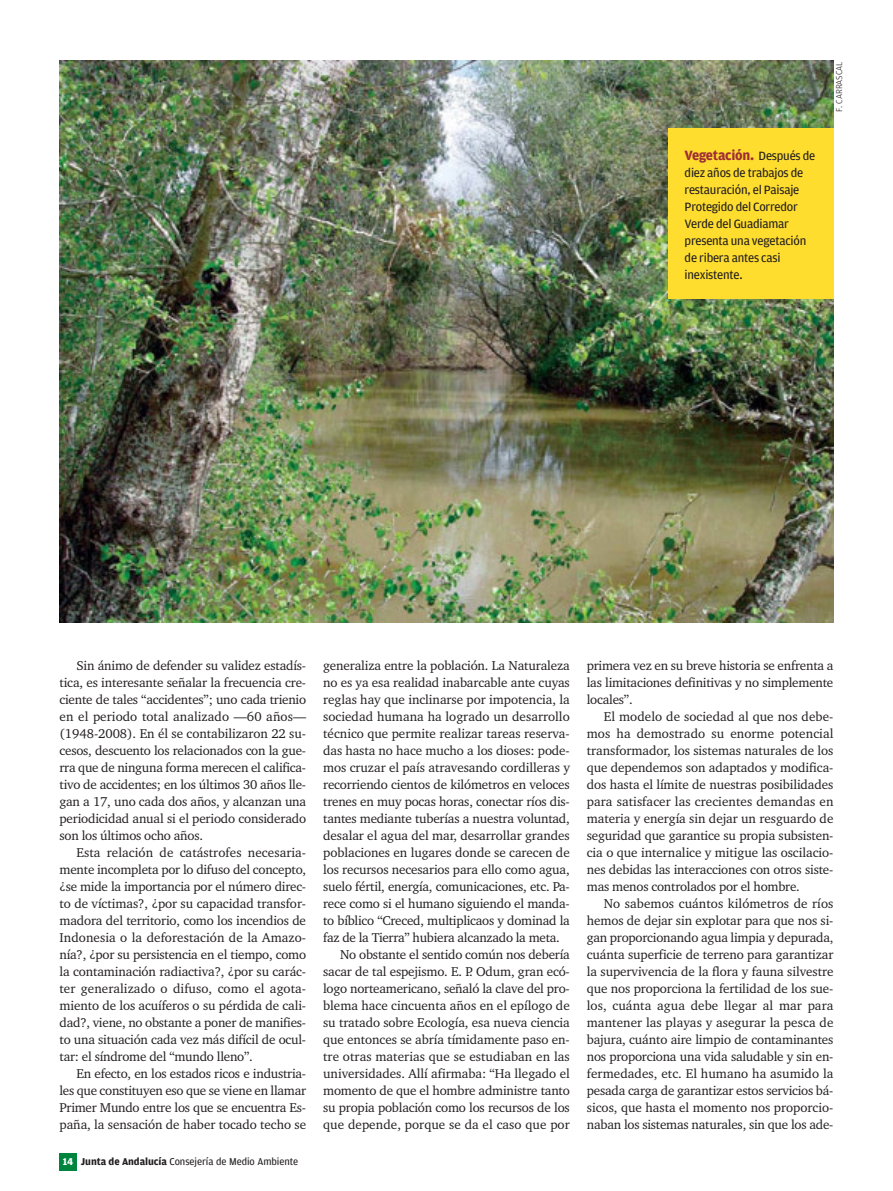
<style>
.page{position:relative;width:893px;height:1191px;background:#fff}
.page>*{position:absolute;margin:0;border:0;box-sizing:border-box;transform-origin:0 0}
.t1{font:700 14.25px "Amplitude";letter-spacing:-.02em;color:#a02e36}
.t2{font:13.2px/17px "Charter BT";letter-spacing:-.015em;color:#231f20;text-align:justify}
.t3{font:13.2px "Charter BT";letter-spacing:.005em;color:#231f20}
.t4{font:12.75px/17px "Amplitude";letter-spacing:-.02em;color:#231f20}
.t5{font:10.5px "Amplitude";letter-spacing:-.005em;color:#231f20}
.t6{font:300 9px "Amplitude";color:#231f20}
.s1{font-weight:400;font-size:12.75px;color:#231f20}
.s2{font-weight:700;color:#fff}
.s3{font-weight:700}
</style>
<div class="page">
<div style="left:60px;top:1153px;width:17px;height:17px;background:#00853f"></div>
<img style="left:60px;top:61px;width:773px;height:561px">
<div style="left:668px;top:129px;width:165px;height:170px;background:#ffdd2e"></div>
<p class="t1" style="left:685px;top:149px;width:132px">Vegetación. <span class="s1">Después de</span></p>
<p class="t4" style="left:685px;top:165px;width:123px">diez años de trabajos de restauración, el Paisaje<br>Protegido del Corredor<br>Verde del Guadiamar presenta una vegetación de ribera antes casi inexistente.</p>
<p class="t6" style="left:836px;top:112px;width:52px;rotate:-90deg">F. CARRASCAL</p>
<p class="t2" style="left:60px;top:658px;width:248px;text-indent:17px">Sin ánimo de defender su validez estadís&shy;tica, es interesante señalar la frecuencia cre&shy;ciente de tales “accidentes”; uno cada trienio en el periodo total analizado —60 años— (1948-2008). En él se contabilizaron 22 su&shy;cesos, descuento los relacionados con la gue&shy;rra que de ninguna forma merecen el califica&shy;tivo de accidentes; en los últimos 30 años lle&shy;gan a 17, uno cada dos años, y alcanzan una periodicidad anual si el periodo considerado son los últimos ocho años.</p>
<p class="t2" style="left:60px;top:845px;width:248px;text-indent:17px">Esta relación de catástrofes necesaria&shy;mente incompleta por lo difuso del concepto, ¿se mide la importancia por el número direc&shy;to de víctimas?, ¿por su capacidad transfor&shy;madora del territorio, como los incendios de Indonesia o la deforestación de la Amazo&shy;nía?, ¿por su persistencia en el tiempo, como la contaminación radiactiva?, ¿por su carác&shy;ter generalizado o difuso, como el agota&shy;miento de los acuíferos o su pérdida de cali&shy;dad?, viene, no obstante a poner de manifies&shy;to una situación cada vez más difícil de ocul&shy;tar: el síndrome del “mundo lleno”.</p>
<p class="t2" style="left:60px;top:1066px;width:248px;text-indent:17px">En efecto, en los estados ricos e industria&shy;les que constituyen eso que se viene en llamar Primer Mundo entre los que se encuentra Es&shy;paña, la sensación de haber tocado techo se</p>
<p class="t5" style="left:63px;top:1157px;width:237px"><span class="s2">14</span> <span class="s3">Junta de Andalucía</span> Consejería de Medio Ambiente</p>
<p class="t2" style="left:323px;top:658px;width:248px">generaliza entre la población. La Naturaleza</p>
<p class="t2" style="left:323px;top:675px;width:248px">no es ya esa realidad inabarcable ante cuyas</p>
<p class="t2" style="left:323px;top:692px;width:248px">reglas hay que inclinarse por impotencia, la</p>
<p class="t3" style="left:323px;top:711px;width:248px">sociedad humana ha logrado un desarrollo</p>
<p class="t2" style="left:323px;top:726px;width:248px">técnico que permite realizar tareas reserva-</p>
<p class="t2" style="left:323px;top:743px;width:248px">das hasta no hace mucho a los dioses: pode-</p>
<p class="t2" style="left:323px;top:760px;width:248px">mos cruzar el país atravesando cordilleras y</p>
<p class="t2" style="left:323px;top:777px;width:248px">recorriendo cientos de kilómetros en veloces</p>
<p class="t2" style="left:323px;top:794px;width:248px">trenes en muy pocas horas, conectar ríos dis-</p>
<p class="t2" style="left:323px;top:811px;width:248px">tantes mediante tuberías a nuestra voluntad,</p>
<p class="t2" style="left:323px;top:828px;width:248px">desalar el agua del mar, desarrollar grandes</p>
<p class="t2" style="left:323px;top:845px;width:248px">poblaciones en lugares donde se carecen de</p>
<p class="t2" style="left:323px;top:862px;width:248px">los recursos necesarios para ello como agua,</p>
<p class="t2" style="left:323px;top:879px;width:248px">suelo fértil, energía, comunicaciones, etc. Pa-</p>
<p class="t2" style="left:323px;top:896px;width:248px">rece como si el humano siguiendo el manda-</p>
<p class="t2" style="left:323px;top:913px;width:248px">to bíblico “Creced, multiplicaos y dominad la</p>
<p class="t2" style="left:323px;top:930px;width:238px">faz de la Tierra” hubiera alcanzado la meta.</p>
<p class="t2" style="left:340px;top:947px;width:231px">No obstante el sentido común nos debería</p>
<p class="t2" style="left:323px;top:964px;width:248px">sacar de tal espejismo. E. P. Odum, gran ecó-</p>
<p class="t2" style="left:323px;top:981px;width:248px">logo norteamericano, señaló la clave del pro-</p>
<p class="t2" style="left:323px;top:998px;width:248px">blema hace cincuenta años en el epílogo de</p>
<p class="t2" style="left:323px;top:1015px;width:248px">su tratado sobre Ecología, esa nueva ciencia</p>
<p class="t2" style="left:323px;top:1032px;width:248px">que entonces se abría tímidamente paso en-</p>
<p class="t3" style="left:323px;top:1051px;width:248px">tre otras materias que se estudiaban en las</p>
<p class="t2" style="left:323px;top:1066px;width:248px">universidades. Allí afirmaba: “Ha llegado el</p>
<p class="t2" style="left:323px;top:1083px;width:248px">momento de que el hombre administre tanto</p>
<p class="t2" style="left:323px;top:1100px;width:248px">su propia población como los recursos de los</p>
<p class="t3" style="left:323px;top:1119px;width:248px">que depende, porque se da el caso que por</p>
<p class="t2" style="left:587px;top:658px;width:248px">primera vez en su breve historia se enfrenta a las limitaciones definitivas y no simplemente locales”.</p>
<p class="t2" style="left:587px;top:709px;width:248px;text-indent:17px">El modelo de sociedad al que nos debe&shy;mos ha demostrado su enorme potencial transformador, los sistemas naturales de los que dependemos son adaptados y modifica&shy;dos hasta el límite de nuestras posibilidades para satisfacer las crecientes demandas en materia y energía sin dejar un resguardo de seguridad que garantice su propia subsisten&shy;cia o que internalice y mitigue las oscilacio&shy;nes debidas las interacciones con otros siste&shy;mas menos controlados por el hombre.</p>
<p class="t2" style="left:587px;top:896px;width:248px;text-indent:17px">No sabemos cuántos kilómetros de ríos hemos de dejar sin explotar para que nos si&shy;gan proporcionando agua limpia y depurada, cuánta superficie de terreno para garantizar la supervivencia de la flora y fauna silvestre que nos proporciona la fertilidad de los sue&shy;los, cuánta agua debe llegar al mar para mantener las playas y asegurar la pesca de bajura, cuánto aire limpio de contaminantes nos proporciona una vida saludable y sin en&shy;fermedades, etc. El humano ha asumido la pesada carga de garantizar estos servicios bá&shy;sicos, que hasta el momento nos proporcio&shy;naban los sistemas naturales, sin que los ade-</p>
</div>
